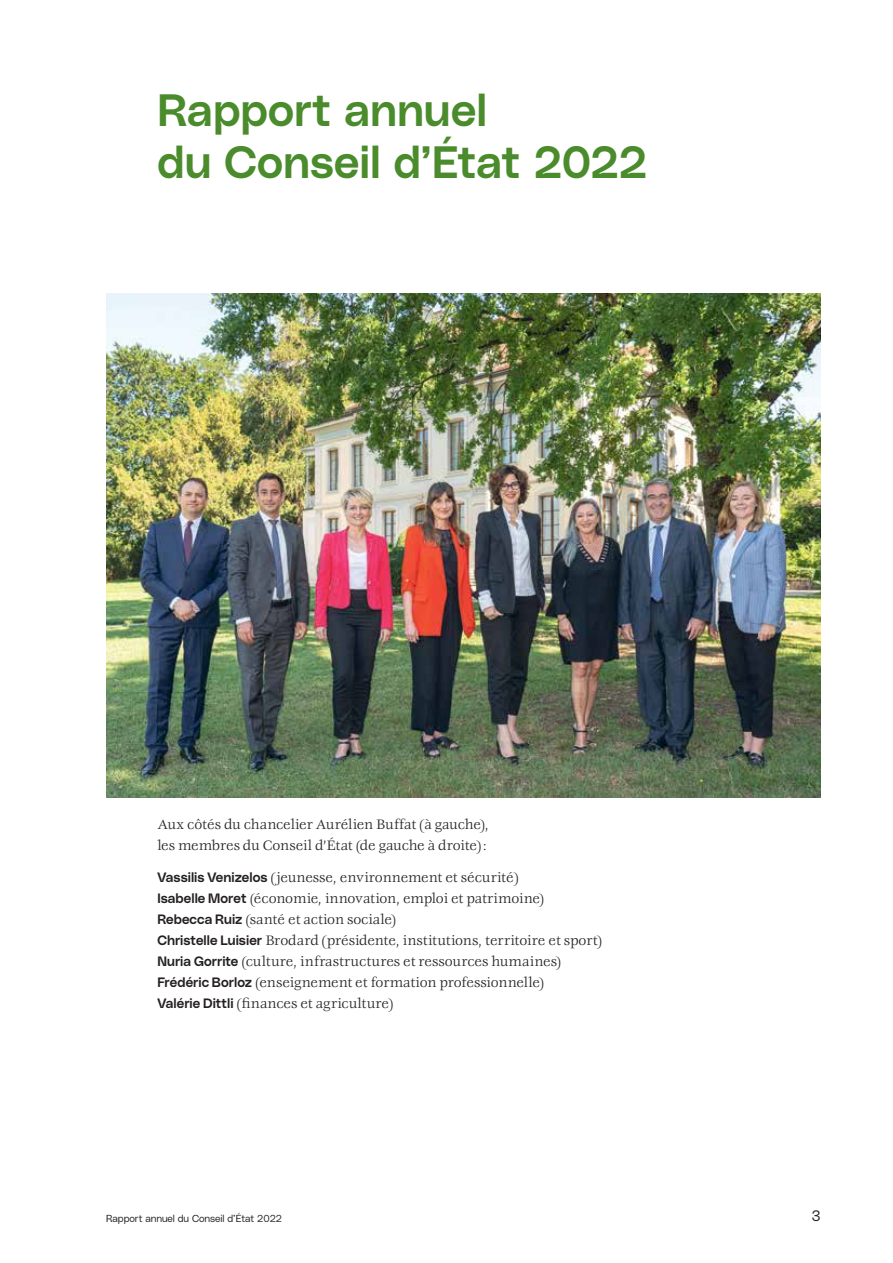
<style>
.page{position:relative;width:893px;height:1263px;background:#fff}
.page>*{position:absolute;margin:0;border:0;box-sizing:border-box;transform-origin:0 0}
.t1{font:45px/52.5px "Poly Sans Median";color:#4a8b2c}
.t2{font:15px/21px "Veljovic Std";letter-spacing:-.005em;color:#231f20}
.t3{font:15px "Poly Sans Slim";color:#231f20}
.t4{font:10.2px "Poly Sans Slim";letter-spacing:-.01em;color:#231f20}
.s1{font-family:"Poly Sans Median";font-size:13.5px}
</style>
<div class="page">
<img style="left:106px;top:293px;width:715px;height:505px">
<h1 class="t1" style="left:157px;top:80px;width:491px">Rapport annuel<br>du Conseil d’État 2022</h1>
<p class="t2" style="left:157px;top:815px;width:333px">Aux côtés du chancelier Aurélien Buffat (à gauche), les membres du Conseil d’État (de gauche à droite):</p>
<p class="t2" style="left:157px;top:867px;width:446px"><span class="s1">Vassilis Venizelos</span> (jeunesse, environnement et sécurité)<br><span class="s1">Isabelle Moret</span> (économie, innovation, emploi et patrimoine)<br><span class="s1">Rebecca Ruiz</span> (santé et action sociale)<br><span class="s1">Christelle Luisier</span> Brodard (présidente, institutions, territoire et sport)<br><span class="s1">Nuria Gorrite</span> (culture, infrastructures et ressources humaines)<br><span class="s1">Frédéric Borloz</span> (enseignement et formation professionnelle)<br><span class="s1">Valérie Dittli</span> (finances et agriculture)</p>
<p class="t4" style="left:106px;top:1211px;width:177px">Rapport annuel du Conseil d’État 2022</p>
<p class="t3" style="left:811px;top:1205px;width:11px">3</p>
</div>
